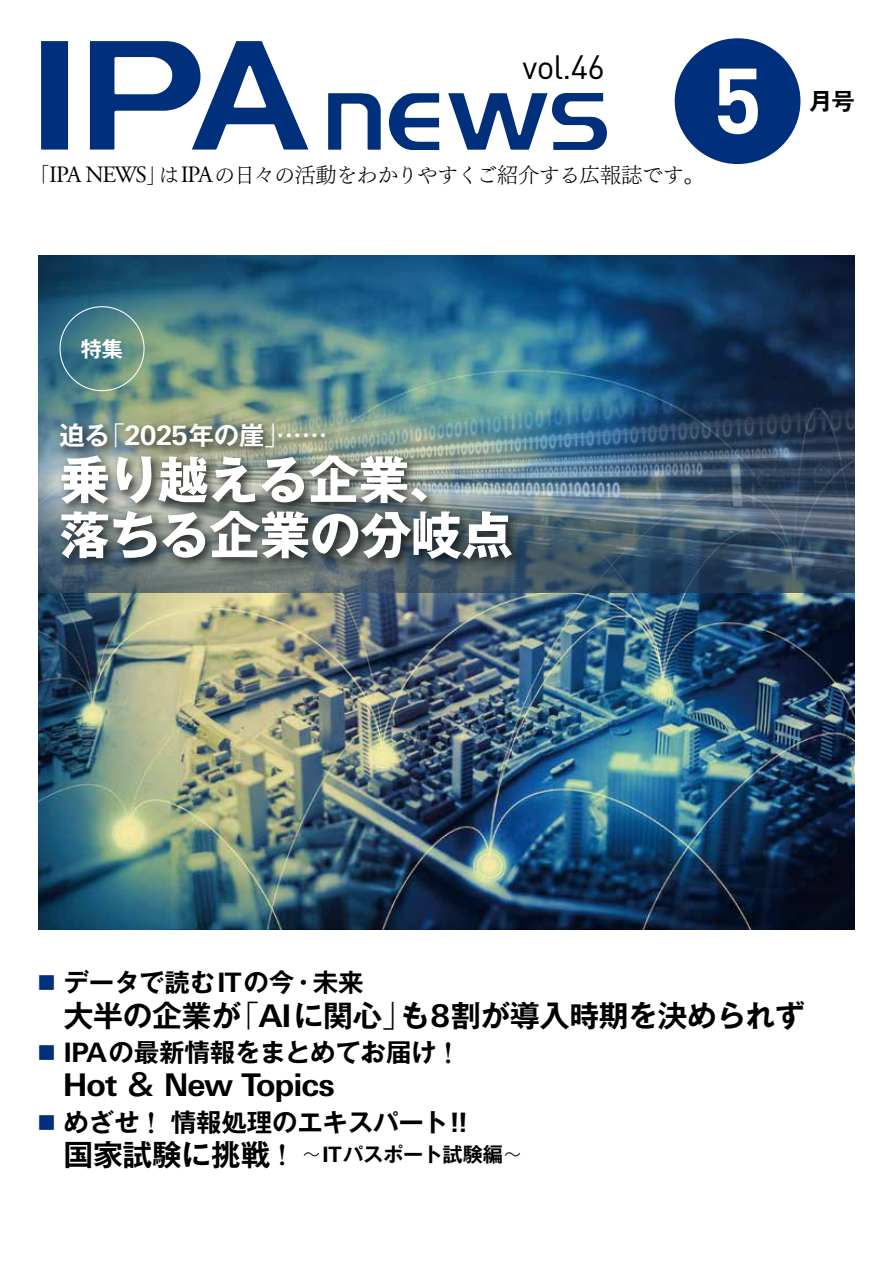
<style>
.page{position:relative;width:893px;height:1263px;background:#fff}
.page>*{position:absolute;margin:0;border:0;box-sizing:border-box;transform-origin:0 0}
.t1{font:700 91.35px "DIN";color:#fff}
.t2{font:700 51px/55.2px "Gothic MB101 Pr 6";letter-spacing:-.02em;color:#fff}
.t3{font:33.3px "DIN";color:#000}
.t4{font:700 31.2px "Univers Next Pro";letter-spacing:-.035em;color:#000}
.t5{font:700 29.7px "Gothic MB101 Pr 6 De";letter-spacing:-.01em;color:#000}
.t6{font:700 25.5px "Gothic MB101 Pr 6 De";letter-spacing:-.01em;color:#000}
.t7{font:700 25.5px "Gothic MB101 Pr 6 De";color:#fff}
.t8{font:700 23.4px "Gothic MB101 Pr 6 De";color:#000}
.t9{font:21.3px "Tsuku Min Pr 6 N L";letter-spacing:-.04em;color:#000}
.t10{font:700 21.3px "Gothic MB101 Pr 6 De";color:#fff}
.t11{font:700 20.25px "Gothic MB101 Pr 6 De";letter-spacing:-.01em;color:#000}
.s1{font-family:"Adobe Garamond Pro";font-size:23.4px}
.s2{font-family:"Gothic MB101 Pr 6";font-weight:300}
.s3{font-family:"Univers Next Pro";font-size:26.85px}
.s4{font-size:16.95px;color:#002f7b}
.s5{font-family:"Univers Next Pro";font-size:31.2px}
.s6{font-family:"Tsuku A Old Min Pr 6 N E";font-weight:400}
.s7{font-family:"Gothic MB101 Pr 6 De";font-size:29.7px}
.s8{font-size:29.7px}
.s9{font-family:"Tsuku A Old Min Pr 6 N E";font-weight:400;font-size:25.5px}
.s10{font-family:"Univers Next Pro";font-size:21.15px}
</style>
<div class="page">
<div style="left:675px;top:38px;width:125px;height:126px;background:#002f7b;border-radius:50%"></div>
<img style="left:38px;top:255px;width:817px;height:674px">
<img style="left:38px;top:398px;width:817px;height:194px">
<div style="left:56px;top:418px;width:282px;height:42px;background:#000;opacity:.75"></div>
<div style="left:56px;top:451px;width:468px;height:120px;background:#000;opacity:.75"></div>
<svg style="left:41px;top:41px;width:268px;height:109px"></svg>
<svg style="left:328px;top:93px;width:279px;height:57px"></svg>
<h3 class="t3" style="left:523px;top:46px;width:84px">vol.46</h3>
<p class="t9" style="left:29px;top:156px;width:678px">「<span class="s1">IPA NEWS</span>」は<span class="s1">IPA</span>の日々の活動をわかりやすくご紹介する広報誌です。</p>
<h1 class="t1" style="left:713px;top:41px;width:51px">5</h1>
<p class="t8" style="left:809px;top:82px;width:47px">月号</p>
<p class="t10" style="left:81px;top:331px;width:44px">特集</p>
<p class="t7" style="left:59px;top:414px;width:269px">迫る<span class="s2">「</span><span class="s3">2025</span>年の崖<span class="s2">」</span>……</p>
<h2 class="t2" style="left:59px;top:451px;width:455px">乗り越える企業、落ちる企業の分岐点</h2>
<p class="t6" style="left:38px;top:961px;width:327px"><span class="s4">■</span> データで読む<span class="s3">IT</span>の今・未来</p>
<p class="t5" style="left:64px;top:991px;width:743px">大半の企業が<span class="s2">「</span><span class="s5">AI</span>に関心<span class="s2">」</span>も<span class="s5">8</span>割が導入時期を決められず</p>
<p class="t6" style="left:38px;top:1031px;width:424px"><span class="s4">■</span> <span class="s3">IPA</span>の最新情報をまとめてお届け<span class="s6">！</span></p>
<p class="t4" style="left:63px;top:1066px;width:274px">Hot <span class="s7">＆</span> New Topics</p>
<p class="t6" style="left:38px;top:1101px;width:431px"><span class="s4">■</span> めざせ<span class="s6">！</span>情報処理のエキスパート<span class="s3">!!</span></p>
<p class="t11" style="left:64px;top:1138px;width:461px"><span class="s8">国家試験に挑戦</span><span class="s9">！</span><span class="s2">～</span><span class="s10">IT</span>パスポート試験編<span class="s2">～</span></p>
</div>
